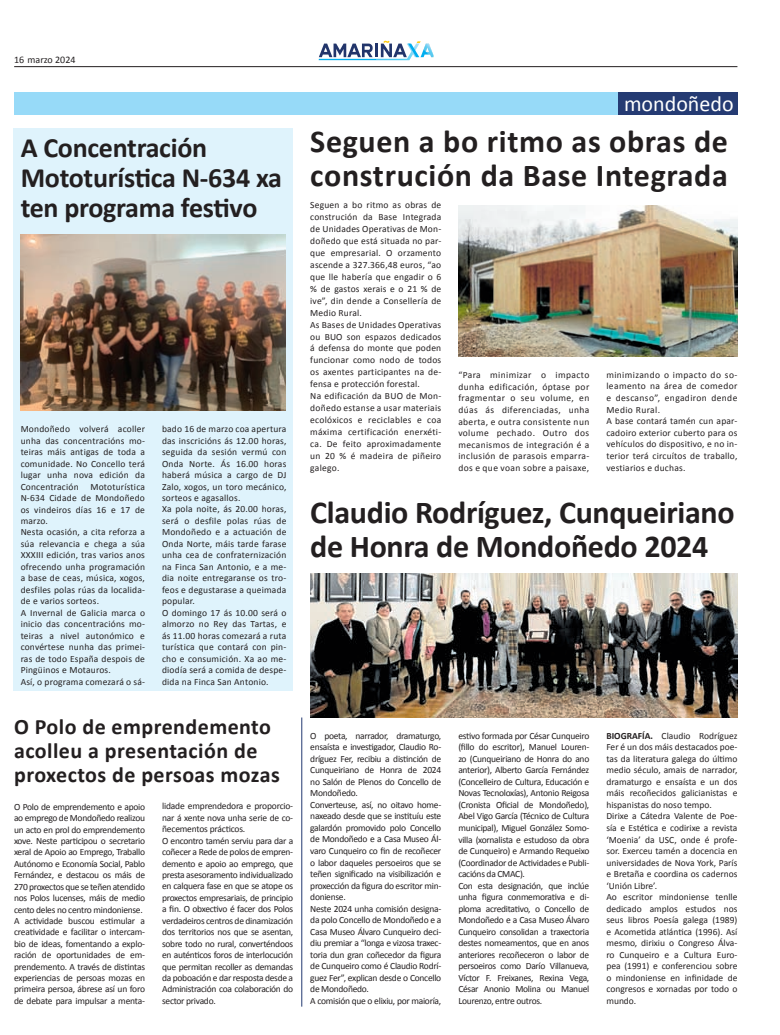
<style>
.page{position:relative;width:780px;height:1035px;background:#fff}
.page>*{position:absolute;margin:0;border:0;box-sizing:border-box;transform-origin:0 0}
.t1{font:700 32px/34px "Calibri";letter-spacing:-.01em;color:#231f20}
.t2{font:700 32px/34px "Calibri";letter-spacing:.02em;color:#231f20}
.t3{font:700 28px/30px "Calibri";letter-spacing:-.01em;color:#231f20}
.t4{font:700 22px/24px "Calibri";letter-spacing:.02em;color:#231f20}
.t5{font:22px "Calibri";color:#fff}
.t6{font:10px "Calibri";color:#231f20}
.t7{font:9.5px/11.5px "Calibri";letter-spacing:-.015em;color:#231f20}
.t8{font:9.5px/11.5px "Calibri";letter-spacing:.02em;color:#231f20}
.s1{font-weight:700}
</style>
<div class="page">
<hr style="left:14px;top:66px;width:723px;height:1px;background:#231f20">
<svg style="left:319px;top:41px;width:114px;height:19px"></svg>
<div style="left:14px;top:92px;width:723px;height:22px;background:#97daf8"></div>
<div style="left:618px;top:92px;width:119px;height:22px;background:#253b73"></div>
<div style="left:14px;top:129px;width:278px;height:562px;background:#dff3fc"></div>
<img style="left:21px;top:235px;width:264px;height:175px">
<img style="left:459px;top:205px;width:278px;height:152px">
<img style="left:310px;top:573px;width:427px;height:144px">
<hr style="left:301px;top:717px;width:1px;height:289px;background:#253b73">
<p class="t6" style="left:14px;top:54px;width:63px">16 marzo 2024</p>
<h2 class="t3" style="left:21px;top:131px;width:263px">A Concentración<br>Mototurística N-634 xa ten programa festivo</h2>
<p class="t8" style="left:21px;top:423px;width:126px">Mondoñedo volverá acoller unha das concentracións mo&shy;teiras máis antigas de toda a comunidade. No Concello terá lugar unha nova edición da<br>Concentración Mototurística<br>N-634 Cidade de Mondoñedo os vindeiros días 16 e 17 de marzo.<br>Nesta ocasión, a cita reforza a súa relevancia e chega a súa<br>XXXIII edición, tras varios anos ofrecendo unha programación a base de ceas, música, xogos, desfiles polas rúas da localida&shy;de e varios sorteos.<br>A Invernal de Galicia marca o inicio das concentracións mo&shy;teiras a nivel autonómico e convértese nunha das primei&shy;ras de todo España despois de<br>Pingüinos e Motauros.<br>Así, o programa comezará o sá-</p>
<p class="t8" style="left:162px;top:423px;width:126px">bado 16 de marzo coa apertura das inscricións ás 12.00 horas, seguida da sesión vermú con<br>Onda Norte. Ás 16.00 horas haberá música a cargo de DJ<br>Zalo, xogos, un toro mecánico, sorteos e agasallos.<br>Xa pola noite, ás 20.00 horas, será o desfile polas rúas de<br>Mondoñedo e a actuación de<br>Onda Norte, máis tarde farase unha cea de confraternización na Finca San Antonio, e a me&shy;dia noite entregaranse os tro&shy;feos e degustarase a queimada popular.<br>O domingo 17 ás 10.00 será o almorzo no Rey das Tartas, e ás 11.00 horas comezará a ruta turística que contará con pin&shy;cho e consumición. Xa ao me&shy;diodía será a comida de despe&shy;dida na Finca San Antonio.</p>
<h3 class="t4" style="left:14px;top:713px;width:267px">O Polo de emprendemento acolleu a presentación de proxectos de persoas mozas</h3>
<p class="t7" style="left:14px;top:800px;width:133px">O Polo de emprendemento e apoio ao emprego de Mondoñedo realizou un acto en prol do emprendemento xove. Neste participou o secretario xeral de Apoio ao Emprego, Traballo Autónomo e Economía Social, Pablo Fernández, e destacou os máis de 270 proxectos que se teñen atendido nos Polos lucenses, máis de medio cento deles no centro mindoniense.<br>A actividade buscou estimular a creatividade e facilitar o intercam&shy;bio de ideas, fomentando a explo&shy;ración de oportunidades de em&shy;prendemento. A través de distintas experiencias de persoas mozas en primeira persoa, ábrese así un foro de debate para impulsar a menta-</p>
<p class="t7" style="left:162px;top:800px;width:132px">lidade emprendedora e proporcio&shy;nar á xente nova unha serie de co&shy;ñecementos prácticos.<br>O encontro tamén serviu para dar a coñecer a Rede de polos de empren&shy;demento e apoio ao emprego, que presta asesoramento individualizado en calquera fase en que se atope os proxectos empresariais, de principio a fin. O obxectivo é facer dos Polos verdadeiros centros de dinamización dos territorios nos que se asentan, sobre todo no rural, converténdoos en auténticos foros de interlocución que permitan recoller as demandas da poboación e dar resposta desde a Administración coa colaboración do sector privado.</p>
<h3 class="t5" style="left:624px;top:90px;width:111px">mondoñedo</h3>
<h1 class="t2" style="left:310px;top:123px;width:419px">Seguen a bo ritmo as obras de construción da Base Integrada</h1>
<p class="t8" style="left:310px;top:199px;width:132px;line-height:11.9px">Seguen a bo ritmo as obras de construción da Base Integrada de Unidades Operativas de Mon&shy;doñedo que está situada no par&shy;que empresarial. O orzamento ascende a 327.366,48 euros, “ao que lle habería que engadir o 6 % de gastos xerais e o 21 % de ive”, din dende a Consellería de<br>Medio Rural.<br>As Bases de Unidades Operativas ou BUO son espazos dedicados á defensa do monte que poden funcionar como nodo de todos os axentes participantes na de&shy;fensa e protección forestal.<br>Na edificación da BUO de Mon&shy;doñedo estanse a usar materiais ecolóxicos e reciclables e coa máxima certificación enerxéti&shy;ca. De feito aproximadamente un 20 % é madeira de piñeiro galego.</p>
<p class="t7" style="left:458px;top:369px;width:132px;text-align:justify">“Para minimizar o impacto dunha edificación, óptase por fragmentar o seu volume, en dúas ás diferenciadas, unha aberta, e outra consistente nun volume pechado. Outro dos mecanismos de integración é a inclusión de parasois emparra&shy;dos e que voan sobre a paisaxe,</p>
<p class="t8" style="left:606px;top:368px;width:132px">minimizando o impacto do so&shy;leamento na área de comedor e descanso”, engadiron dende<br>Medio Rural.<br>A base contará tamén cun apar&shy;cadoiro exterior cuberto para os vehículos do dispositivo, e no in&shy;terior terá circuítos de traballo, vestiarios e duchas.</p>
<h1 class="t1" style="left:310px;top:494px;width:426px">Claudio Rodríguez, Cunqueiriano de Honra de Mondoñedo 2024</h1>
<p class="t7" style="left:310px;top:729px;width:132px">O poeta, narrador, dramaturgo, ensaísta e investigador, Claudio Ro&shy;dríguez Fer, recibiu a distinción de<br>Cunqueiriano de Honra de 2024 no Salón de Plenos do Concello de<br>Mondoñedo.<br>Converteuse, así, no oitavo home&shy;naxeado desde que se instituíu este galardón promovido polo Concello de Mondoñedo e a Casa Museo Ál&shy;varo Cunqueiro co fin de recoñecer o labor daqueles persoeiros que se teñen significado na visibilización e proxección da figura do escritor min&shy;doniense.<br>Neste 2024 unha comisión designa&shy;da polo Concello de Mondoñedo e a<br>Casa Museo Álvaro Cunqueiro deci&shy;diu premiar a “longa e vizosa traxec&shy;toria dun gran coñecedor da figura de Cunqueiro como é Claudio Rodrí&shy;guez Fer”, explican desde o Concello de Mondoñedo.<br>A comisión que o elixiu, por maioría,</p>
<p class="t7" style="left:458px;top:729px;width:132px">estivo formada por César Cunqueiro (fillo do escritor), Manuel Louren&shy;zo (Cunqueiriano de Honra do ano anterior), Alberto García Fernández (Concelleiro de Cultura, Educación e Novas Tecnoloxías), Antonio Reigosa (Cronista Oficial de Mondoñedo), Abel Vigo García (Técnico de Cultura municipal), Miguel González Somo&shy;villa (xornalista e estudoso da obra de Cunqueiro) e Armando Requeixo (Coordinador de Actividades e Publi&shy;cacións da CMAC).<br>Con esta designación, que inclúe unha figura conmemorativa e di&shy;ploma acreditativo, o Concello de Mondoñedo e a Casa Museo Álvaro Cunqueiro consolidan a traxectoria destes nomeamentos, que en anos anteriores recoñeceron o labor de persoeiros como Darío Villanueva, Víctor F. Freixanes, Rexina Vega, César Anonio Molina ou Manuel Lourenzo, entre outros.</p>
<p class="t7" style="left:606px;top:729px;width:132px"><span class="s1">BIOGRAFÍA.</span> Claudio Rodríguez<br>Fer é un dos máis destacados poe&shy;tas da literatura galega do último medio século, amais de narrador, dramaturgo e ensaísta e un dos máis recoñecidos galicianistas e hispanistas do noso tempo.<br>Dirixe a Cátedra Valente de Poe&shy;sía e Estética e codirixe a revista ‘Moenia’ da USC, onde é profe&shy;sor. Exerceu tamén a docencia en universidades de Nova York, París e Bretaña e coordina os cadernos ‘Unión Libre’.<br>Ao escritor mindoniense tenlle dedicado amplos estudos nos seus libros Poesía galega (1989) e Acometida atlántica (1996). Así mesmo, dirixiu o Congreso Álva&shy;ro Cunqueiro e a Cultura Euro&shy;pea (1991) e conferenciou sobre o mindoniense en infinidade de congresos e xornadas por todo o mundo.</p>
</div>
